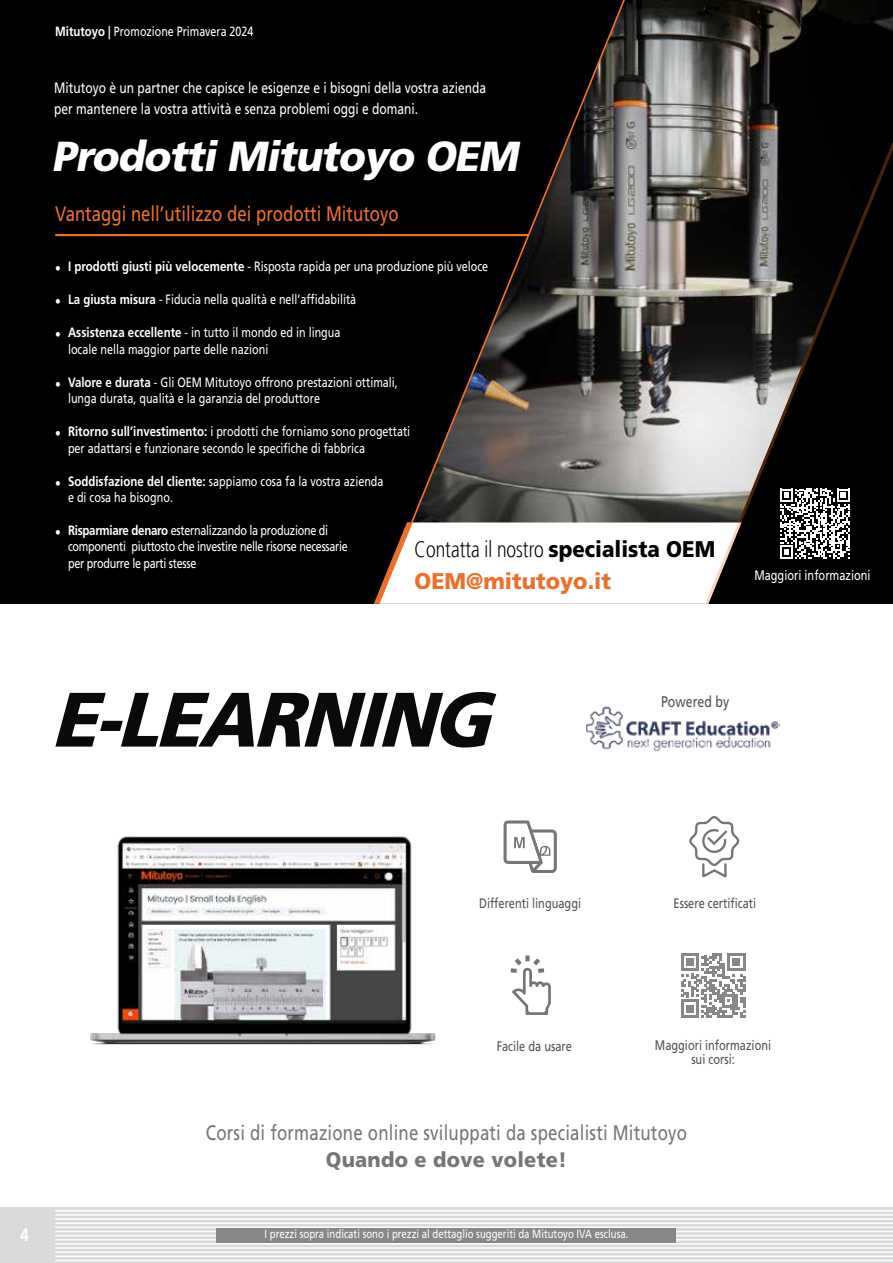
<style>
.page{position:relative;width:893px;height:1263px;background:#fff}
.page>*{position:absolute;margin:0;border:0;box-sizing:border-box;transform-origin:0 0}
.t1{font:italic 900 76.95px "Mitutoyo Frutiger";color:#0a0a0a}
.t2{font:italic 900 42px "Mitutoyo Frutiger";color:#fff}
.t3{font:300 22.65px "Mitutoyo Frutiger";color:#000;scale:.95 1}
.t4{font:900 22.65px "Mitutoyo Frutiger";color:#ed702a}
.t5{font:21px "Mitutoyo Frutiger";letter-spacing:.01em;color:#767675}
.t6{font:21px "Mitutoyo Frutiger";color:#ed702a}
.t7{font:900 21px "Mitutoyo Frutiger";letter-spacing:.01em;color:#767675}
.t8{font:700 18px "Mitutoyo Frutiger";color:#fff}
.t9{font:15.45px "Mitutoyo Frutiger";color:#525252}
.t10{font:15px/21px "Mitutoyo Frutiger";color:#fff}
.t11{font:13.8px/13.8px "Mitutoyo Frutiger";color:#525252;text-align:center}
.t12{font:13.8px "Mitutoyo Frutiger";color:#fff}
.t13{font:13.5px/16.5px "Mitutoyo Frutiger";color:#fff}
.t14{font:13.5px/16.5px "Mitutoyo Frutiger";letter-spacing:-.02em;color:#fff}
.t15{font:13.35px "Mitutoyo Frutiger";color:#fff}
.t16{font:12px "Mitutoyo Frutiger";color:#fff}
.s1{font-weight:700}
.s2{font-weight:900}
</style>
<div class="page">
<div style="left:0;top:1208px;width:55px;height:55px;background:#dadad9"></div>
<div style="left:55px;top:1208px;width:838px;height:55px;background:#dadad9"></div>
<hr style="left:55px;top:1210px;width:838px;height:1px;background:#fff">
<hr style="left:55px;top:1214px;width:838px;height:2px;background:#fff">
<hr style="left:55px;top:1218px;width:838px;height:2px;background:#fff">
<hr style="left:55px;top:1222px;width:838px;height:2px;background:#fff">
<hr style="left:55px;top:1226px;width:838px;height:2px;background:#fff">
<hr style="left:55px;top:1231px;width:838px;height:1px;background:#fff">
<hr style="left:55px;top:1235px;width:838px;height:1px;background:#fff">
<hr style="left:55px;top:1239px;width:838px;height:1px;background:#fff">
<hr style="left:55px;top:1243px;width:838px;height:1px;background:#fff">
<hr style="left:55px;top:1247px;width:838px;height:2px;background:#fff">
<hr style="left:55px;top:1251px;width:838px;height:2px;background:#fff">
<hr style="left:55px;top:1255px;width:838px;height:2px;background:#fff">
<hr style="left:55px;top:1260px;width:838px;height:1px;background:#fff">
<div style="left:217px;top:1228px;width:459px;height:14px;background:#878786"></div>
<div style="left:0;top:0;width:893px;height:604px;background:#000"></div>
<hr style="left:55px;top:234px;width:557px;height:2px;background:#ed702a">
<img style="left:585px;top:706px;width:195px;height:46px">
<svg style="left:504px;top:821px;width:53px;height:52px"></svg>
<svg style="left:511px;top:955px;width:40px;height:60px"></svg>
<svg style="left:689px;top:816px;width:51px;height:61px"></svg>
<svg style="left:681px;top:953px;width:64px;height:65px"></svg>
<img style="left:412px;top:0;width:481px;height:522px">
<svg style="left:374px;top:522px;width:331px;height:82px;background:#f0eeed"></svg>
<svg style="left:705px;top:141px;width:187px;height:463px"></svg>
<svg style="left:780px;top:489px;width:70px;height:70px"></svg>
<img style="left:90px;top:836px;width:346px;height:209px">
<img style="left:892px;top:86px;width:1px;height:436px">
<p class="t15" style="left:55px;top:23px;width:200px"><span class="s1">Mitutoyo |</span> Promozione Primavera 2024</p>
<p class="t10" style="left:54px;top:78px;width:434px">Mitutoyo è un partner che capisce le esigenze e i bisogni della vostra azienda per mantenere la vostra attività e senza problemi oggi e domani.</p>
<h2 class="t2" style="left:52px;top:131px;width:476px">ProdottiMitutoyo OEM</h2>
<h3 class="t6" style="left:55px;top:201px;width:345px">Vantaggi nell’utilizzo dei prodotti Mitutoyo</h3>
<p class="t13" style="left:55px;top:258px;width:434px"><span class="s1">• I prodotti giusti più velocemente</span> - Risposta rapida per una produzione più veloce</p>
<p class="t13" style="left:55px;top:291px;width:302px"><span class="s1">• La giusta misura</span> - Fiducia nella qualità e nell’affidabilità</p>
<p class="t13" style="left:68px;top:324px;width:274px;text-indent:-13px"><span class="s1">• Assistenza eccellente</span> - in tutto il mondo ed in lingua locale nella maggior parte delle nazioni</p>
<p class="t13" style="left:68px;top:374px;width:331px;text-indent:-13px"><span class="s1">• Valore e durata</span> - Gli OEM Mitutoyo offrono prestazioni ottimali, lunga durata, qualità e la garanzia del produttore</p>
<p class="t13" style="left:68px;top:423px;width:344px;text-indent:-13px"><span class="s1">• Ritorno sull’investimento:</span> i prodotti che forniamo sono progettati per adattarsi e funzionare secondo le specifiche di fabbrica</p>
<p class="t13" style="left:68px;top:473px;width:317px;text-indent:-13px"><span class="s1">• Soddisfazione del cliente:</span> sappiamo cosa fa la vostra azienda e di cosa ha bisogno.</p>
<p class="t14" style="left:68px;top:522px;width:281px;text-indent:-13px"><span class="s1">• Risparmiare denaro</span> esternalizzando la produzione di componenti piuttosto che investire nelle risorse necessarie per produrre le parti stesse</p>
<h3 class="t3" style="left:415px;top:536px;width:318px">Contatta il nostro <span class="s2">specialista OEM</span></h3>
<h3 class="t4" style="left:415px;top:567px;width:198px">OEM@mitutoyo.it</h3>
<p class="t12" style="left:754px;top:567px;width:118px">Maggiori informazioni</p>
<h1 class="t1" style="left:51px;top:673px;width:464px">E-LEARNING</h1>
<p class="t9" style="left:661px;top:693px;width:70px">Powered by</p>
<p class="t11" style="left:479px;top:896px;width:103px">Differenti linguaggi</p>
<p class="t11" style="left:497px;top:1039px;width:77px">Facile da usare</p>
<p class="t11" style="left:674px;top:896px;width:84px">Essere certificati</p>
<p class="t11" style="left:655px;top:1038px;width:118px">Maggiori informazioni sui corsi:</p>
<h3 class="t5" style="left:206px;top:1120px;width:483px">Corsi di formazione online sviluppati da specialisti Mitutoyo</h3>
<h3 class="t7" style="left:326px;top:1147px;width:242px">Quando e dove volete!</h3>
<h3 class="t8" style="left:21px;top:1224px;width:10px">4</h3>
<p class="t16" style="left:265px;top:1227px;width:365px">I prezzi sopra indicati sono i prezzi al dettaglio suggeriti da Mitutoyo IVA esclusa.</p>
</div>
